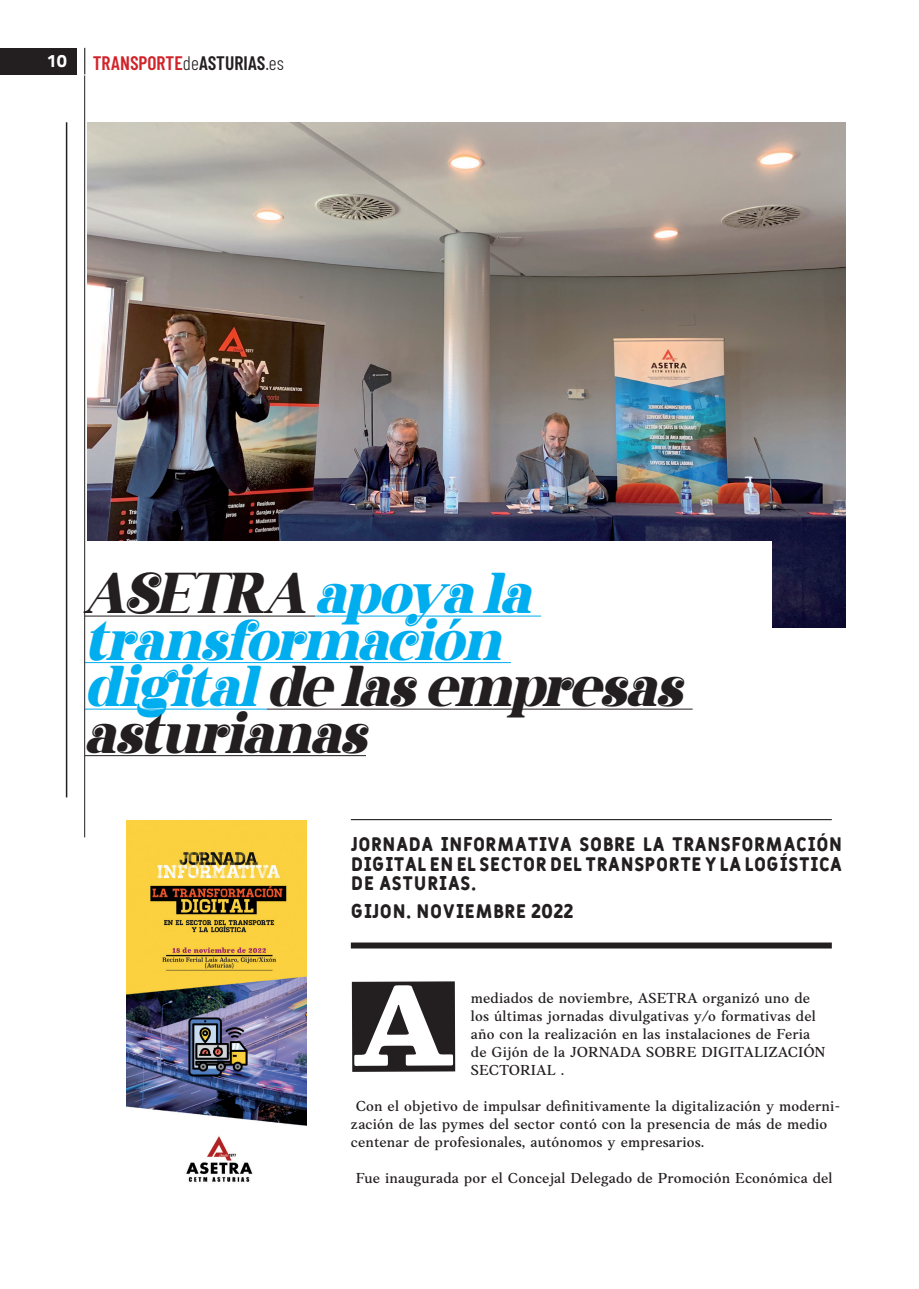
<style>
.page{position:relative;width:919px;height:1289px;background:#fff}
.page>*{position:absolute;margin:0;border:0;box-sizing:border-box;transform-origin:0 0}
.t1{font:italic 700 105px "Besley";color:#fff}
.t2{font:italic 45px/46.5px "gisrida";color:#231f20}
.t3{font:19.5px/19.5px "Fulbo Argenta";color:#231f20;text-align:justify}
.t4{font:600 19.5px "Barlow Condensed";color:#d1232a}
.t5{font:800 18px "Titillium Text 22 L";color:#fff}
.t6{font:500 15px/18px "Anko Personal Use";letter-spacing:.01em;color:#231f20}
.s1{font-weight:300;color:#231f20}
.s2{color:#231f20}
.s3{color:#00aeef}
</style>
<div class="page">
<div style="left:0;top:48px;width:77px;height:26px;background:#231f20"></div>
<svg style="left:84px;top:48px;width:1px;height:26px"></svg>
<img style="left:87px;top:122px;width:758px;height:505px">
<div style="left:67px;top:541px;width:705px;height:98px;background:#fff"></div>
<hr style="left:85px;top:615px;width:230px;height:1px;background:#231f20">
<hr style="left:315px;top:615px;width:226px;height:1px;background:#00aeef">
<hr style="left:85px;top:662px;width:426px;height:1px;background:#00aeef">
<hr style="left:85px;top:708px;width:182px;height:1px;background:#00aeef">
<hr style="left:267px;top:708px;width:425px;height:1px;background:#231f20">
<hr style="left:85px;top:755px;width:281px;height:1px;background:#231f20">
<hr style="left:66px;top:122px;width:1px;height:675px;background:#231f20">
<hr style="left:84px;top:75px;width:1px;height:762px;background:#231f20">
<div style="left:351px;top:942px;width:480px;height:6px;background:#231f20"></div>
<hr style="left:351px;top:819px;width:480px;height:1px;background:#231f20">
<div style="left:352px;top:981px;width:103px;height:90px;background:#231f20"></div>
<img style="left:126px;top:820px;width:180px;height:362px">
<p class="t5" style="left:48px;top:46px;width:21px">10</p>
<h3 class="t4" style="left:93px;top:51px;width:192px">TRANSPORTE<span class="s1">de</span><span class="s2">ASTURIAS</span><span class="s1">.es</span></h3>
<h2 class="t2" style="left:85px;top:571px;width:598px">ASETRA <span class="s3">apoya la transformación digital</span> de las empresas asturianas</h2>
<h3 class="t3" style="left:351px;top:835px;width:493px">JORNADA INFORMATIVA SOBRE LA TRANSFORMACIÓN DIGITAL EN EL SECTOR DEL TRANSPORTE Y LA LOGÍSTICA DE ASTURIAS.</h3>
<h3 class="t3" style="left:351px;top:902px;width:224px">GIJON. NOVIEMBRE 2022</h3>
<h1 class="t1" style="left:352px;top:968px;width:105px">A</h1>
<p class="t6" style="left:471px;top:989px;width:356px">mediados de noviembre, ASETRA organizó uno de los últimas jornadas divulgativas y/o formativas del año con la realización en las instalaciones de Feria de Gijón de la JORNADA SOBRE DIGITALIZACIÓN SECTORIAL .</p>
<p class="t6" style="left:351px;top:1097px;width:490px;text-indent:5px">Con el objetivo de impulsar definitivamente la digitalización y moderni&shy;zación de las pymes del sector contó con la presencia de más de medio centenar de profesionales, autónomos y empresarios.</p>
<p class="t6" style="left:355px;top:1169px;width:478px">Fue inaugurada por el Concejal Delegado de Promoción Económica del</p>
</div>
